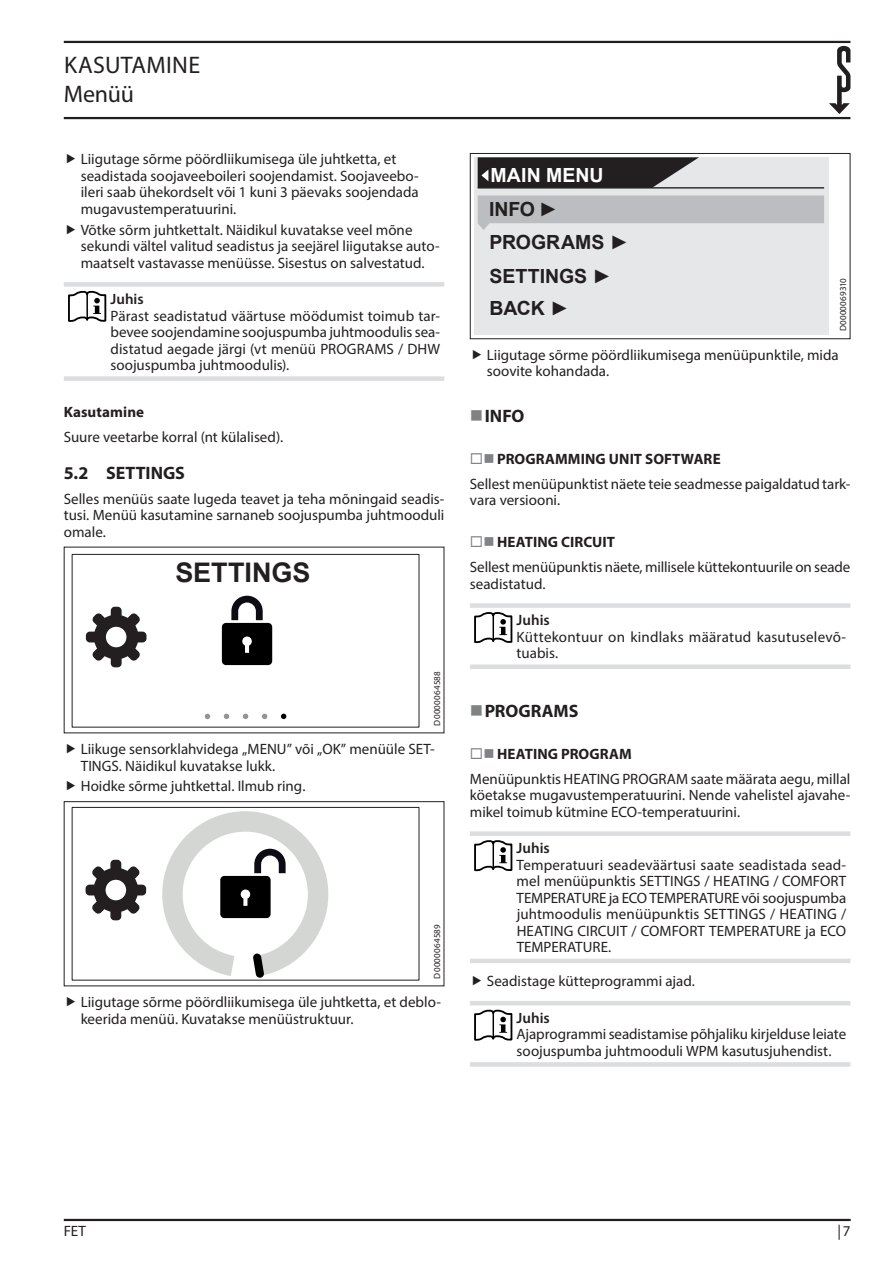
<style>
.page{position:relative;width:893px;height:1263px;background:#fff}
.page>*{position:absolute;margin:0;border:0;box-sizing:border-box;transform-origin:0 0}
.t1{font:700 27.45px "Arial";color:#000001}
.t2{font:700 27px "Arial";letter-spacing:-.005em;color:#231f20}
.t3{font:24px/28.8px "Myriad Pro";letter-spacing:.015em;color:#231f20}
.t4{font:700 23.25px/32.5px "Arial Narrow";color:#231f20}
.t5{font:700 23.25px "Arial Narrow";color:#fff}
.t6{font:700 19.5px/33.2px "Arial";letter-spacing:-.005em;color:#231f20}
.t7{font:700 19.5px "Arial";letter-spacing:.005em;color:#fff}
.t8{font:700 18px "Myriad Pro";color:#231f20}
.t9{font:15px/16.5px "Myriad Pro";color:#231f20}
.t10{font:600 15px "Myriad Pro";color:#231f20}
.t11{font:700 15px "Myriad Pro";letter-spacing:.005em;color:#231f20}
.t12{font:9px "Myriad Pro";letter-spacing:.03em;color:#231f20}
.s1{color:#808285}
.s2{font-weight:700}
</style>
<div class="page">
<hr style="left:64px;top:41px;width:786px;height:2px;background:#231f20">
<hr style="left:64px;top:117px;width:786px;height:2px;background:#231f20">
<hr style="left:64px;top:1219px;width:787px;height:2px;background:#231f20">
<svg style="left:829px;top:46px;width:21px;height:68px"></svg>
<div style="left:64px;top:282px;width:380px;height:5px;background:#dcdddf"></div>
<div style="left:64px;top:376px;width:380px;height:5px;background:#dcdddf"></div>
<svg style="left:68px;top:291px;width:38px;height:31px"></svg>
<hr style="left:86px;top:294px;width:2px;height:25px;background:#000">
<svg style="left:205px;top:714px;width:5px;height:5px"></svg>
<svg style="left:224px;top:714px;width:5px;height:5px"></svg>
<svg style="left:262px;top:714px;width:5px;height:5px"></svg>
<svg style="left:281px;top:714px;width:5px;height:5px"></svg>
<svg style="left:243px;top:714px;width:5px;height:5px"></svg>
<svg style="left:222px;top:596px;width:50px;height:69px"></svg>
<div style="left:72px;top:554px;width:347px;height:173px;border:1px solid #231f20"></div>
<div style="left:95px;top:615px;width:43px;height:43px;background:#231f20;border-radius:50%"></div>
<div style="left:94px;top:615px;width:44px;height:44px;border:2px solid #231f20;border-radius:50%"></div>
<div style="left:111px;top:607px;width:10px;height:12px;background:#231f20;border-radius:3px"></div>
<div style="left:111px;top:607px;width:11px;height:13px;border:2px solid #231f20;border-radius:3px"></div>
<svg style="left:125px;top:613px;width:15px;height:15px"></svg>
<div style="left:134px;top:632px;width:12px;height:10px;background:#231f20;border-radius:3px"></div>
<div style="left:134px;top:632px;width:12px;height:10px;border:2px solid #231f20;border-radius:3px"></div>
<svg style="left:125px;top:645px;width:15px;height:16px"></svg>
<div style="left:111px;top:655px;width:10px;height:12px;background:#231f20;border-radius:3px"></div>
<div style="left:111px;top:654px;width:11px;height:13px;border:2px solid #231f20;border-radius:3px"></div>
<svg style="left:92px;top:645px;width:16px;height:16px"></svg>
<div style="left:87px;top:632px;width:11px;height:10px;background:#231f20;border-radius:3px"></div>
<div style="left:86px;top:632px;width:13px;height:10px;border:2px solid #231f20;border-radius:3px"></div>
<svg style="left:92px;top:613px;width:16px;height:15px"></svg>
<div style="left:106px;top:627px;width:20px;height:20px;background:#fff;border-radius:50%"></div>
<div style="left:72px;top:807px;width:347px;height:173px;border:1px solid #231f20"></div>
<svg style="left:162px;top:811px;width:166px;height:167px"></svg>
<div style="left:94px;top:868px;width:43px;height:43px;background:#231f20;border-radius:50%"></div>
<div style="left:94px;top:868px;width:44px;height:44px;border:2px solid #231f20;border-radius:50%"></div>
<div style="left:111px;top:860px;width:10px;height:12px;background:#231f20;border-radius:3px"></div>
<div style="left:110px;top:860px;width:11px;height:12px;border:2px solid #231f20;border-radius:3px"></div>
<svg style="left:124px;top:866px;width:16px;height:15px"></svg>
<div style="left:134px;top:885px;width:11px;height:10px;background:#231f20;border-radius:3px"></div>
<div style="left:133px;top:885px;width:13px;height:10px;border:2px solid #231f20;border-radius:3px"></div>
<svg style="left:124px;top:898px;width:16px;height:16px"></svg>
<div style="left:111px;top:908px;width:10px;height:11px;background:#231f20;border-radius:3px"></div>
<div style="left:110px;top:907px;width:11px;height:13px;border:2px solid #231f20;border-radius:3px"></div>
<svg style="left:92px;top:898px;width:15px;height:16px"></svg>
<div style="left:86px;top:885px;width:12px;height:10px;background:#231f20;border-radius:3px"></div>
<div style="left:86px;top:885px;width:12px;height:10px;border:2px solid #231f20;border-radius:3px"></div>
<svg style="left:92px;top:866px;width:15px;height:15px"></svg>
<div style="left:106px;top:880px;width:20px;height:20px;background:#fff;border-radius:50%"></div>
<div style="left:64px;top:801px;width:380px;height:185px;border:1px solid #231f20"></div>
<div style="left:475px;top:157px;width:354px;height:178px;background:#e6e7e9"></div>
<hr style="left:478px;top:187px;width:346px;height:2px;background:#231f20">
<svg style="left:478px;top:157px;width:221px;height:31px"></svg>
<svg style="left:478px;top:195px;width:346px;height:35px"></svg>
<div style="left:470px;top:153px;width:380px;height:186px;border:1px solid #231f20"></div>
<div style="left:491px;top:159px;width:165px;height:23px;background:#231f20"></div>
<div style="left:489px;top:197px;width:69px;height:24px;background:#bcbdc0"></div>
<div style="left:490px;top:228px;width:202px;height:28px;background:#e6e7e9"></div>
<div style="left:470px;top:603px;width:380px;height:5px;background:#dcdddf"></div>
<div style="left:470px;top:664px;width:380px;height:5px;background:#dcdddf"></div>
<svg style="left:474px;top:612px;width:38px;height:31px"></svg>
<div style="left:470px;top:831px;width:380px;height:5px;background:#dcdddf"></div>
<hr style="left:470px;top:959px;width:380px;height:4px;background:#dcdddf">
<svg style="left:474px;top:840px;width:38px;height:31px"></svg>
<hr style="left:470px;top:1001px;width:380px;height:4px;background:#dcdddf">
<div style="left:470px;top:1062px;width:380px;height:5px;background:#dcdddf"></div>
<svg style="left:474px;top:1010px;width:38px;height:31px"></svg>
<h3 class="t3" style="left:64px;top:50px;width:135px">Kasutamine<br>Menüü</h3>
<p class="t9" style="left:81px;top:151px;width:340px">Liigutage sõrme pöördliikumisega üle juhtketta, et seadistada soojaveeboileri soojendamist. Soojaveebo&shy;ileri saab ühekordselt või 1 kuni 3 päevaks soojendada mugavustemperatuurini.</p>
<p class="t9" style="left:81px;top:221px;width:360px">Võtke sõrm juhtkettalt. Näidikul kuvatakse veel mõne sekundi vältel valitud seadistus ja seejärel liigutakse auto&shy;maatselt vastavasse menüüsse. Sisestus on salvestatud.</p>
<p class="t10" style="left:111px;top:290px;width:35px">Juhis</p>
<p class="t9" style="left:111px;top:307px;width:331px;text-align:justify">Pärast seadistatud väärtuse möödumist toimub tar&shy;bevee soojendamine soojuspumba juhtmoodulis sea&shy;distatud aegade järgi (vt menüü PROGRAMS / DHW soojuspumba juhtmoodulis).</p>
<p class="t11" style="left:64px;top:402px;width:82px">Kasutamine</p>
<p class="t9" style="left:64px;top:428px;width:221px">Suure veetarbe korral (nt külalised).</p>
<p class="t8" style="left:64px;top:461px;width:123px">5.2 SETTINGS</p>
<p class="t9" style="left:64px;top:490px;width:382px;text-align:justify">Selles menüüs saate lugeda teavet ja teha mõningaid seadis&shy;tusi. Menüü kasutamine sarnaneb soojuspumba juhtmooduli omale.</p>
<h1 class="t1" style="left:129px;top:557px;width:234px">EINSTELLUNGEN</h1>
<h2 class="t2" style="left:175px;top:554px;width:136px">SETTINGS</h2>
<p class="t12" style="left:432px;top:726px;width:56px;rotate:-90deg">D0000064588</p>
<p class="t9" style="left:81px;top:740px;width:355px">Liikuge sensorklahvidega „MENU” või „OK” menüüle SET-<br>TINGS. Näidikul kuvatakse lukk.</p>
<p class="t9" style="left:81px;top:778px;width:226px">Hoidke sõrme juhtkettal. Ilmub ring.</p>
<p class="t12" style="left:432px;top:978px;width:56px;rotate:-90deg">D0000064589</p>
<p class="t9" style="left:81px;top:993px;width:362px">Liigutage sõrme pöördliikumisega üle juhtketta, et deblo&shy;keerida menüü. Kuvatakse menüüstruktuur.</p>
<h3 class="t5" style="left:491px;top:155px;width:124px">HAUPTMENÜ</h3>
<h3 class="t4" style="left:490px;top:193px;width:163px">INFO<br>PROGRAMME<br>EINSTELLUNGEN<br>ZURÜCK</h3>
<h3 class="t7" style="left:491px;top:162px;width:115px">MAIN MENU</h3>
<h3 class="t6" style="left:489px;top:193px;width:142px">INFO ►<br>PROGRAMS ►<br>SETTINGS ►<br>BACK ►</h3>
<p class="t9" style="left:487px;top:346px;width:353px">Liigutage sõrme pöördliikumisega menüüpunktile, mida soovite kohandada.</p>
<p class="t8" style="left:485px;top:404px;width:41px">INFO</p>
<p class="t9" style="left:470px;top:446px;width:382px;line-height:25px;text-indent:14px"><span class="s1">■</span> <span class="s2">PROGRAMMING UNIT SOFTWARE<br></span>Sellest menüüpunktist näete teie seadmesse paigaldatud tark-</p>
<p class="t9" style="left:470px;top:492px;width:92px">vara versiooni.</p>
<p class="t9" style="left:470px;top:529px;width:382px;line-height:25px;text-indent:14px"><span class="s1">■</span> <span class="s2">HEATING CIRCUIT<br></span>Sellest menüüpunktis näete, millisele küttekontuurile on seade</p>
<p class="t9" style="left:470px;top:575px;width:77px">seadistatud.</p>
<p class="t10" style="left:517px;top:611px;width:35px">Juhis</p>
<p class="t9" style="left:517px;top:628px;width:331px">Küttekontuur on kindlaks määratud kasutuselevõ&shy;tuabis.</p>
<p class="t12" style="left:838px;top:331px;width:55px;rotate:-90deg">D0000069310</p>
<p class="t8" style="left:485px;top:699px;width:95px">PROGRAMS</p>
<p class="t9" style="left:470px;top:741px;width:382px;line-height:25px;text-indent:14px"><span class="s1">■</span> <span class="s2">HEATING PROGRAM<br></span>Menüüpunktis HEATING PROGRAM saate määrata aegu, millal</p>
<p class="t9" style="left:470px;top:787px;width:382px">köetakse mugavustemperatuurini. Nende vahelistel ajavahe&shy;mikel toimub kütmine ECO-temperatuurini.</p>
<p class="t10" style="left:517px;top:839px;width:35px">Juhis</p>
<p class="t9" style="left:517px;top:856px;width:331px;text-align:justify">Temperatuuri seadeväärtusi saate seadistada sead&shy;mel menüüpunktis SETTINGS / HEATING / COMFORT TEMPERATURE ja ECO TEMPERATURE või soojuspumba juhtmoodulis menüüpunktis SETTINGS / HEATING / HEATING CIRCUIT / COMFORT TEMPERATURE ja ECO TEMPERATURE.</p>
<p class="t9" style="left:487px;top:973px;width:210px">Seadistage kütteprogrammi ajad.</p>
<p class="t10" style="left:517px;top:1008px;width:35px">Juhis</p>
<p class="t9" style="left:517px;top:1026px;width:331px">Ajaprogrammi seadistamise põhjaliku kirjelduse leiate soojuspumba juhtmooduli WPM kasutusjuhendist.</p>
<p class="t9" style="left:64px;top:1222px;width:24px">FET</p>
<p class="t9" style="left:837px;top:1222px;width:15px">|7</p>
</div>
